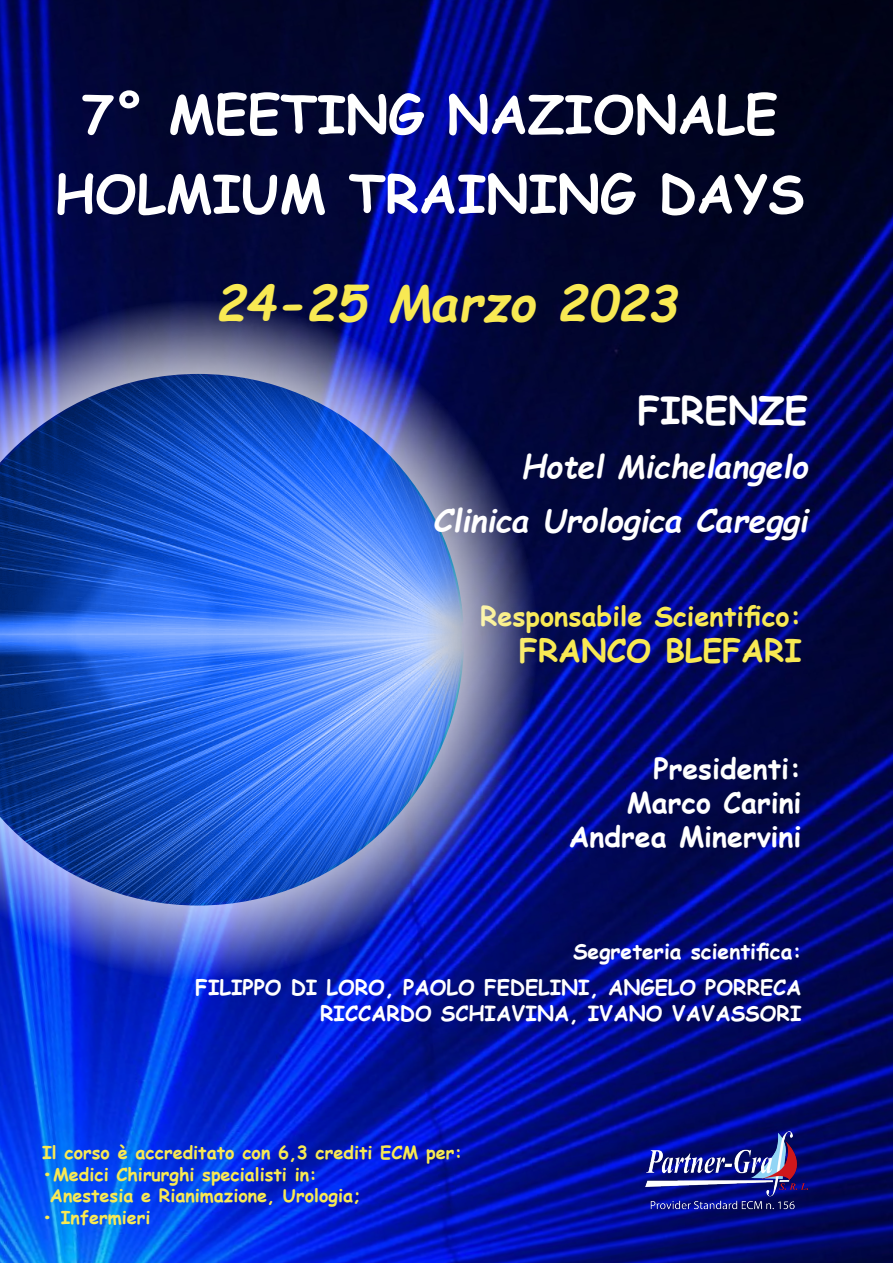
<style>
.page{position:relative;width:893px;height:1263px;background:#fff}
.page>*{position:absolute;margin:0;border:0;box-sizing:border-box;transform-origin:0 0}
.t1{font:700 52.5px/79.5px "Comic Sans MS";color:#fff;text-align:center}
.t2{font:italic 700 49.5px "Comic Sans MS";color:#f8e953}
.t3{font:700 37.5px "Comic Sans MS";color:#fff}
.t4{font:italic 700 31.5px "Comic Sans MS";color:#fff}
.t5{font:700 31.5px "Comic Sans MS";color:#f8e953}
.t6{font:700 28.5px/34.2px "Comic Sans MS";color:#fff;text-align:right}
.t7{font:700 27px "Comic Sans MS";color:#f8e953}
.t8{font:700 21px "Comic Sans MS";color:#fff}
.t9{font:700 18px/21.6px "Comic Sans MS";color:#f8e953}
</style>
<div class="page">
<img style="left:0;top:0;width:893px;height:1263px">
<img style="left:646px;top:1132px;width:162px;height:80px">
<img style="left:0;top:300px;width:538px;height:679px">
<img style="left:0;top:376px;width:462px;height:527px">
<p class="t1" style="left:55px;top:73px;width:751px">7° MEETING NAZIONALE<br>HOLMIUM TRAINING DAYS</p>
<p class="t2" style="left:215px;top:266px;width:464px">24-25 Marzo 2023</p>
<p class="t3" style="left:637px;top:383px;width:172px">FIRENZE</p>
<p class="t4" style="left:522px;top:444px;width:288px">Hotel Michelangelo</p>
<p class="t4" style="left:433px;top:498px;width:376px">Clinica Urologica Careggi</p>
<p class="t7" style="left:480px;top:596px;width:323px">Responsabile Scientifico:</p>
<p class="t5" style="left:519px;top:627px;width:284px">FRANCO BLEFARI</p>
<p class="t6" style="left:569px;top:750px;width:234px">Presidenti:<br>Marco Carini<br>Andrea Minervini</p>
<p class="t8" style="left:573px;top:936px;width:230px">Segreteria scientifica:</p>
<p class="t8" style="left:195px;top:972px;width:608px">FILIPPO DI LORO, PAOLO FEDELINI, ANGELO PORRECA</p>
<p class="t8" style="left:320px;top:998px;width:483px">RICCARDO SCHIAVINA, IVANO VAVASSORI</p>
<p class="t9" style="left:42px;top:1141px;width:422px">Il corso è accreditato con 6,3 crediti ECM per:</p>
<p class="t9" style="left:50px;top:1163px;width:312px;text-indent:-8px">•Medici Chirurghi specialisti in:<br>Anestesia e Rianimazione, Urologia;</p>
<p class="t9" style="left:42px;top:1206px;width:110px">• Infermieri</p>
</div>
